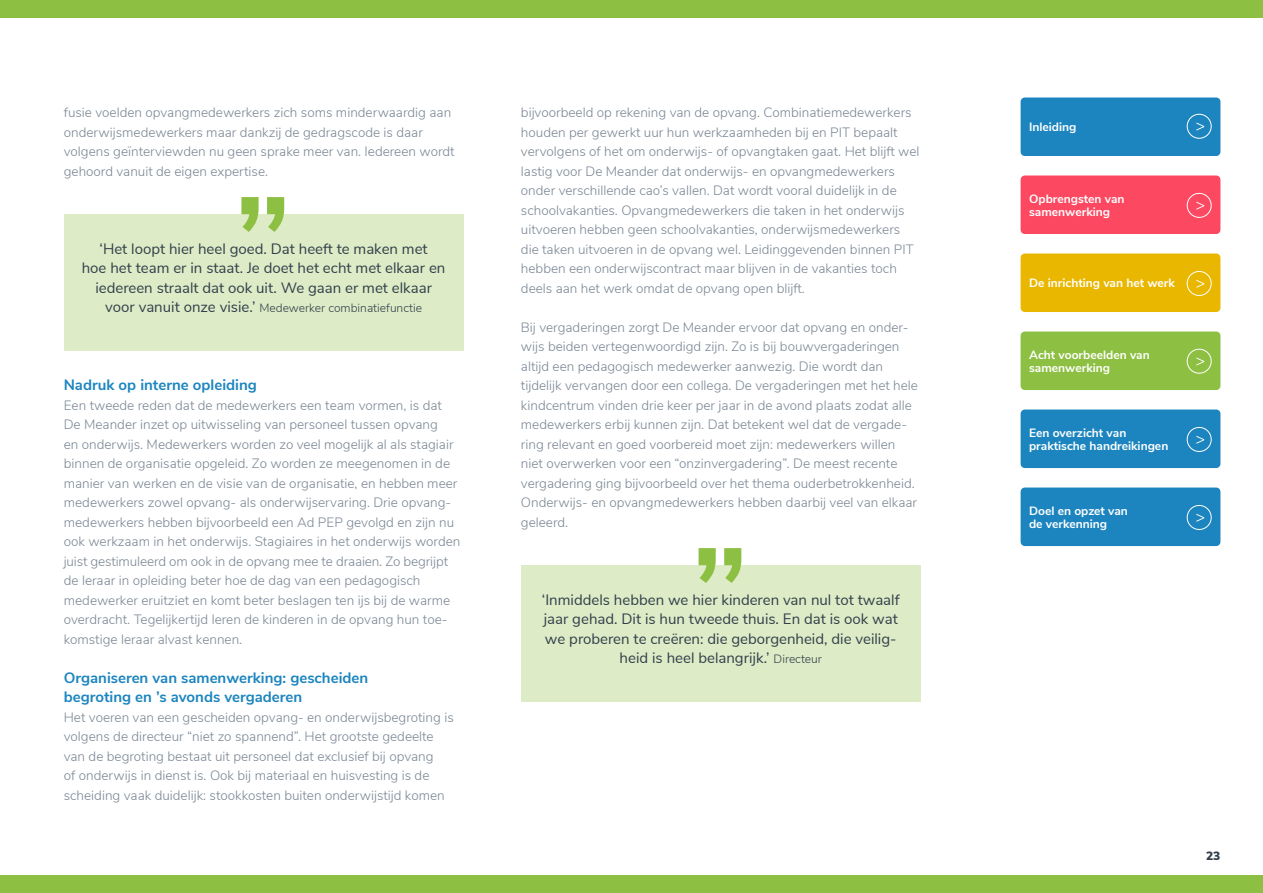
<style>
.page{position:relative;width:1263px;height:893px;background:#fff}
.page>*{position:absolute;margin:0;border:0;box-sizing:border-box;transform-origin:0 0}
.QUOTE_1{font:15px/19.5px "Nunito Sans";color:#323f4b;text-align:center}
.ALINEAkop{font:700 15px/19.5px "Nunito Sans";color:#1c85bf}
.BODY{font:300 13.5px/19.5px "Nunito Sans";color:#7b8794}
.t1{font:700 12px/13.5px "Nunito Sans";color:#fff}
.QUOTE_1-2{font:300 12px "Nunito Sans";color:#323f4b}
.t2{font:900 12px "Nunito Sans";color:#323f4b}
.s1{font-weight:400;font-size:15px}
.s2{font-weight:300;font-size:12px}
</style>
<div class="page">
<div style="left:0;top:0;width:1263px;height:17px;background:#8dbf42"></div>
<div style="left:0;top:876px;width:1263px;height:17px;background:#8dbf42"></div>
<div style="left:1020px;top:176px;width:200px;height:58px;background:#fc4861;border-radius:4px"></div>
<div style="left:1020px;top:254px;width:200px;height:58px;background:#eab700;border-radius:4px"></div>
<div style="left:1020px;top:410px;width:200px;height:58px;background:#1c85bf;border-radius:4px"></div>
<div style="left:1020px;top:488px;width:200px;height:58px;background:#1c85bf;border-radius:4px"></div>
<div style="left:1020px;top:332px;width:200px;height:58px;background:#8dbf42;border-radius:4px"></div>
<div style="left:1020px;top:98px;width:200px;height:58px;background:#1c85bf;border-radius:4px"></div>
<div style="left:1187px;top:114px;width:24px;height:25px;border:1px solid #fff;border-radius:50%"></div>
<svg style="left:1196px;top:123px;width:8px;height:8px"></svg>
<div style="left:1187px;top:193px;width:24px;height:25px;border:1px solid #fff;border-radius:50%"></div>
<svg style="left:1196px;top:202px;width:8px;height:8px"></svg>
<div style="left:1187px;top:271px;width:24px;height:25px;border:1px solid #fff;border-radius:50%"></div>
<svg style="left:1196px;top:280px;width:8px;height:8px"></svg>
<div style="left:1187px;top:349px;width:24px;height:25px;border:1px solid #fff;border-radius:50%"></div>
<svg style="left:1196px;top:357px;width:8px;height:9px"></svg>
<div style="left:1187px;top:427px;width:24px;height:25px;border:1px solid #fff;border-radius:50%"></div>
<svg style="left:1196px;top:436px;width:8px;height:8px"></svg>
<div style="left:1187px;top:505px;width:24px;height:25px;border:1px solid #fff;border-radius:50%"></div>
<svg style="left:1196px;top:514px;width:8px;height:8px"></svg>
<div style="left:64px;top:214px;width:399px;height:137px;background:#ddecc6"></div>
<svg style="left:241px;top:197px;width:43px;height:35px"></svg>
<div style="left:521px;top:566px;width:400px;height:136px;background:#ddecc6"></div>
<svg style="left:698px;top:548px;width:43px;height:35px"></svg>
<p class="BODY" style="left:64px;top:102px;width:392px">fusie voelden opvangmedewerkers zich soms minderwaardig aan onderwijsmedewerkers maar dankzij de gedragscode is daar volgens geïnterviewden nu geen sprake meer van. Iedereen wordt gehoord vanuit de eigen expertise.</p>
<p class="QUOTE_1" style="left:82px;top:238px;width:365px">‘Het loopt hier heel goed. Dat heeft te maken met<br>hoe het team er in staat. Je doet het echt met elkaar en iedereen straalt dat ook uit. We gaan er met elkaar</p>
<p class="QUOTE_1-2" style="left:105px;top:299px;width:318px"><span class="s1">voor vanuit onze visie.’</span> Medewerker combinatiefunctie</p>
<p class="ALINEAkop" style="left:64px;top:374px;width:195px">Nadruk op interne opleiding</p>
<p class="BODY" style="left:64px;top:394px;width:398px">Een tweede reden dat de medewerkers een team vormen, is dat De Meander inzet op uitwisseling van personeel tussen opvang<br>en onderwijs. Medewerkers worden zo veel mogelijk al als stagiair binnen de organisatie opgeleid. Zo worden ze meegenomen in de manier van werken en de visie van de organisatie, en hebben meer medewerkers zowel opvang- als onderwijservaring. Drie opvang&shy;medewerkers hebben bijvoorbeeld een Ad PEP gevolgd en zijn nu ook werkzaam in het onderwijs. Stagiaires in het onderwijs worden juist gestimuleerd om ook in de opvang mee te draaien. Zo begrijpt de leraar in opleiding beter hoe de dag van een pedagogisch medewerker eruitziet en komt beter beslagen ten ijs bij de warme overdracht. Tegelijkertijd leren de kinderen in de opvang hun toe&shy;komstige leraar alvast kennen.</p>
<p class="ALINEAkop" style="left:64px;top:667px;width:306px">Organiseren van samenwerking: gescheiden begroting en ’s avonds vergaderen</p>
<p class="BODY" style="left:64px;top:706px;width:392px">Het voeren van een gescheiden opvang- en onderwijsbegroting is volgens de directeur “niet zo spannend”. Het grootste gedeelte van de begroting bestaat uit personeel dat exclusief bij opvang<br>of onderwijs in dienst is. Ook bij materiaal en huisvesting is de scheiding vaak duidelijk: stookkosten buiten onderwijstijd komen</p>
<p class="BODY" style="left:521px;top:102px;width:400px">bijvoorbeeld op rekening van de opvang. Combinatiemedewerkers houden per gewerkt uur hun werkzaamheden bij en PIT bepaalt vervolgens of het om onderwijs- of opvangtaken gaat. Het blijft wel lastig voor De Meander dat onderwijs- en opvangmedewerkers onder verschillende cao’s vallen. Dat wordt vooral duidelijk in de schoolvakanties. Opvangmedewerkers die taken in het onderwijs uitvoeren hebben geen schoolvakanties, onderwijsmedewerkers die taken uitvoeren in de opvang wel. Leidinggevenden binnen PIT hebben een onderwijscontract maar blijven in de vakanties toch deels aan het werk omdat de opvang open blijft.</p>
<p class="BODY" style="left:521px;top:316px;width:399px">Bij vergaderingen zorgt De Meander ervoor dat opvang en onder&shy;wijs beiden vertegenwoordigd zijn. Zo is bij bouwvergaderingen altijd een pedagogisch medewerker aanwezig. Die wordt dan tijdelijk vervangen door een collega. De vergaderingen met het hele kindcentrum vinden drie keer per jaar in de avond plaats zodat alle medewerkers erbij kunnen zijn. Dat betekent wel dat de vergade&shy;ring relevant en goed voorbereid moet zijn: medewerkers willen niet overwerken voor een “onzinvergadering”. De meest recente vergadering ging bijvoorbeeld over het thema ouderbetrokkenheid.<br>Onderwijs- en opvangmedewerkers hebben daarbij veel van elkaar geleerd.</p>
<p class="QUOTE_1" style="left:542px;top:589px;width:359px">‘Inmiddels hebben we hier kinderen van nul tot twaalf jaar gehad. Dit is hun tweede thuis. En dat is ook wat we proberen te creëren: die geborgenheid, die veilig&shy;heid is heel belangrijk.’ <span class="s2">Directeur</span></p>
<p class="t1" style="left:1029px;top:120px;width:49px">Inleiding</p>
<p class="t1" style="left:1029px;top:191px;width:97px">Opbrengsten van samenwerking</p>
<p class="t1" style="left:1029px;top:276px;width:147px">De inrichting van het werk</p>
<p class="t1" style="left:1029px;top:347px;width:122px">Acht voorbeelden van samenwerking</p>
<p class="t1" style="left:1029px;top:425px;width:141px">Een overzicht van praktische handreikingen</p>
<p class="t1" style="left:1029px;top:503px;width:100px">Doel en opzet van de verkenning</p>
<p class="t2" style="left:1206px;top:846px;width:16px">23</p>
</div>
